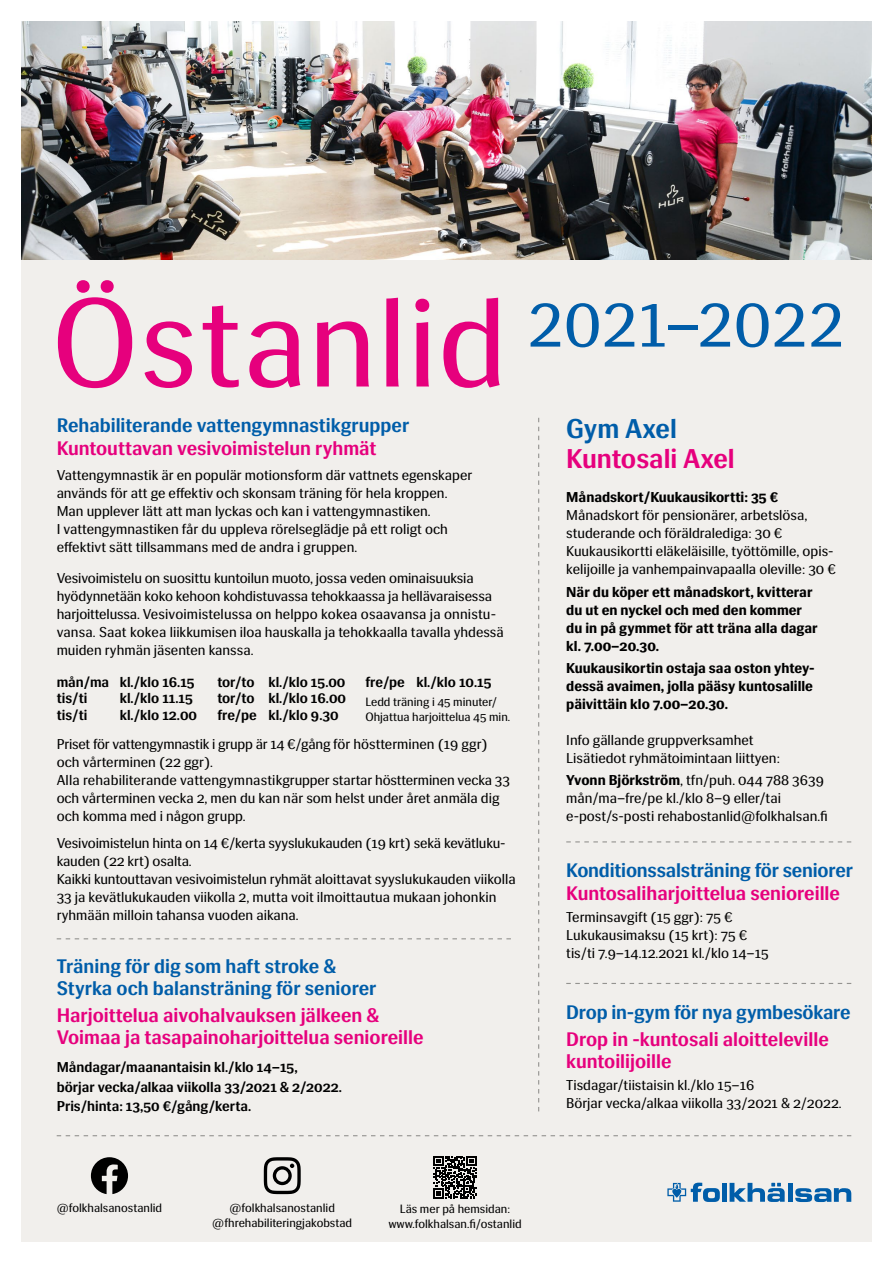
<style>
.page{position:relative;width:893px;height:1263px;background:#fff}
.page>*{position:absolute;margin:0;border:0;box-sizing:border-box;transform-origin:0 0}
.t1{font:63px "Siri";letter-spacing:.02em;color:#005da9}
.Rubrik{font:600 27px "Siri";color:#e6007d}
.Rubrik-2{font:600 27px "Siri";color:#005da9}
.Underrubrik{font:600 19.5px/22.5px "Siri";color:#005da9}
.Underrubrik_finsk{font:600 19.5px/22.5px "Siri";color:#e6007d}
.Underrubrik-2{font:600 19.5px/22.5px "Siri";color:#e6007d}
.Brödtext_utan_indrag{font:14.25px/18px "Siri";color:#000}
.Brödtext_info{font:600 14.25px/19.5px "Siri";color:#000}
.Brödtext_utan_indrag-2{font:700 14.25px/18px "Siri";color:#000}
.Underrubrik-3{font:12px "Siri";color:#000}
.Brödtext_utan_indrag-3{font:12px/15px "Siri";color:#000}
.s1{font-size:125.1px;color:#e6007d}
.s2{color:#e6007d}
.s3{font-weight:700}
</style>
<div class="page">
<div style="left:21px;top:21px;width:851px;height:1221px;background:#f1efec"></div>
<svg style="left:667px;top:1182px;width:53px;height:20px"></svg>
<div style="left:722px;top:1183px;width:5px;height:19px;background:#005da9"></div>
<hr style="left:788px;top:1183px;width:4px;height:19px;background:#005da9">
<svg style="left:795px;top:1188px;width:56px;height:14px"></svg>
<svg style="left:730px;top:1183px;width:55px;height:19px"></svg>
<svg style="left:57px;top:938px;width:454px;height:1px"></svg>
<svg style="left:57px;top:1135px;width:794px;height:1px"></svg>
<svg style="left:566px;top:841px;width:285px;height:1px"></svg>
<svg style="left:566px;top:983px;width:285px;height:1px"></svg>
<svg style="left:538px;top:418px;width:1px;height:693px"></svg>
<svg style="left:434px;top:1156px;width:42px;height:43px"></svg>
<svg style="left:91px;top:1157px;width:37px;height:37px"></svg>
<svg style="left:264px;top:1157px;width:37px;height:37px"></svg>
<img style="left:21px;top:21px;width:851px;height:238px">
<p class="t1" style="left:52px;top:290px;width:794px"><span class="s1">Östanlid</span> 2021–2022</p>
<p class="Underrubrik" style="left:57px;top:414px;width:354px">Rehabiliterande vattengymnastikgrupper<br><span class="s2">Kuntouttavan vesivoimistelun ryhmät</span></p>
<p class="Brödtext_utan_indrag" style="left:57px;top:466px;width:417px">Vattengymnastik är en populär motionsform där vattnets egenskaper används för att ge effektiv och skonsam träning för hela kroppen.</p>
<p class="Brödtext_utan_indrag" style="left:57px;top:502px;width:393px">Man upplever lätt att man lyckas och kan i vattengymnastiken.<br>I vattengymnastiken får du uppleva rörelseglädje på ett roligt och effektivt sätt tillsammans med de andra i gruppen.</p>
<p class="Brödtext_utan_indrag" style="left:57px;top:569px;width:449px">Vesivoimistelu on suosittu kuntoilun muoto, jossa veden ominaisuuksia hyödynnetään koko kehoon kohdistuvassa tehokkaassa ja hellävaraisessa harjoittelussa. Vesivoimistelussa on helppo kokea osaavansa ja onnistu&shy;vansa. Saat kokea liikkumisen iloa hauskalla ja tehokkaalla tavalla yhdessä muiden ryhmän jäsenten kanssa.</p>
<p class="Brödtext_info" style="left:57px;top:672px;width:140px">mån/ma kl./klo 16.15</p>
<p class="Brödtext_info" style="left:57px;top:689px;width:32px">tis/ti</p>
<p class="Brödtext_info" style="left:120px;top:689px;width:75px">kl./klo 11.15</p>
<p class="Brödtext_info" style="left:57px;top:705px;width:32px">tis/ti</p>
<p class="Brödtext_info" style="left:120px;top:705px;width:79px">kl./klo 12.00</p>
<p class="Brödtext_info" style="left:217px;top:672px;width:130px">tor/to kl./klo 15.00</p>
<p class="Brödtext_info" style="left:217px;top:689px;width:130px">tor/to kl./klo 16.00</p>
<p class="Brödtext_info" style="left:217px;top:705px;width:123px">fre/pe kl./klo 9.30</p>
<p class="Brödtext_info" style="left:365px;top:672px;width:128px">fre/pe kl./klo 10.15</p>
<p class="Brödtext_utan_indrag-3" style="left:365px;top:695px;width:146px">Ledd träning i 45 minuter/<br>Ohjattua harjoittelua 45 min.</p>
<p class="Brödtext_utan_indrag" style="left:57px;top:735px;width:433px">Priset för vattengymnastik i grupp är 14 €/gång för höstterminen (19 ggr) och vårterminen (22 ggr).</p>
<p class="Brödtext_utan_indrag" style="left:57px;top:771px;width:455px">Alla rehabiliterande vattengymnastikgrupper startar höstterminen vecka 33 och vårterminen vecka 2, men du kan när som helst under året anmäla dig och komma med i någon grupp.</p>
<p class="Brödtext_utan_indrag" style="left:57px;top:834px;width:450px">Vesivoimistelun hinta on 14 €/kerta syyslukukauden (19 krt) sekä kevätluku&shy;kauden (22 krt) osalta.</p>
<p class="Brödtext_utan_indrag" style="left:57px;top:870px;width:461px">Kaikki kuntouttavan vesivoimistelun ryhmät aloittavat syyslukukauden viikolla<br>33 ja kevätlukukauden viikolla 2, mutta voit ilmoittautua mukaan johonkin ryhmään milloin tahansa vuoden aikana.</p>
<p class="Underrubrik" style="left:57px;top:955px;width:321px">Träning för dig som haft stroke &amp;<br>Styrka och balansträning för seniorer</p>
<p class="Underrubrik_finsk" style="left:57px;top:1004px;width:368px">Harjoittelua aivohalvauksen jälkeen &amp;<br>Voimaa ja tasapainoharjoittelua senioreille</p>
<p class="Brödtext_info" style="left:57px;top:1058px;width:287px">Måndagar/maanantaisin kl./klo 14–15,<br>börjar vecka/alkaa viikolla 33/2021 &amp; 2/2022.</p>
<p class="Brödtext_info" style="left:57px;top:1097px;width:196px">Pris/hinta: 13,50 €/gång/kerta.</p>
<p class="Underrubrik-3" style="left:57px;top:1202px;width:107px">@folkhalsanostanlid</p>
<p class="Underrubrik-3" style="left:230px;top:1202px;width:107px">@folkhalsanostanlid</p>
<p class="Underrubrik-3" style="left:212px;top:1217px;width:141px">@fhrehabiliteringjakobstad</p>
<p class="Underrubrik-3" style="left:400px;top:1202px;width:112px">Läs mer på hemsidan:</p>
<p class="Underrubrik-3" style="left:388px;top:1217px;width:135px">www.folkhalsan.fi/ostanlid</p>
<p class="Rubrik-2" style="left:566px;top:413px;width:112px">Gym Axel</p>
<p class="Rubrik" style="left:566px;top:443px;width:170px">Kuntosali Axel</p>
<p class="Brödtext_utan_indrag-2" style="left:566px;top:488px;width:213px">Månadskort/Kuukausikortti: 35 €</p>
<p class="Brödtext_utan_indrag" style="left:566px;top:506px;width:243px">Månadskort för pensionärer, arbetslösa, studerande och föräldralediga: 30 €</p>
<p class="Brödtext_utan_indrag" style="left:566px;top:542px;width:271px">Kuukausikortti eläkeläisille, työttömille, opis&shy;kelijoille ja vanhempainvapaalla oleville: 30 €</p>
<p class="Brödtext_utan_indrag-2" style="left:566px;top:583px;width:253px">När du köper ett månadskort, kvitterar du ut en nyckel och med den kommer du in på gymmet för att träna alla dagar kl. 7.00–20.30.</p>
<p class="Brödtext_utan_indrag-2" style="left:566px;top:659px;width:250px;text-align:justify">Kuukausikortin ostaja saa oston yhtey&shy;dessä avaimen, jolla pääsy kuntosalille päivittäin klo 7.00–20.30.</p>
<p class="Brödtext_utan_indrag" style="left:566px;top:731px;width:215px">Info gällande gruppverksamhet<br>Lisätiedot ryhmätoimintaan liittyen:</p>
<p class="Brödtext_utan_indrag" style="left:566px;top:771px;width:263px"><span class="s3">Yvonn Björkström</span>, tfn/puh. 044 788 3639 mån/ma–fre/pe kl./klo 8–9 eller/tai e-post/s-posti rehabostanlid@folkhalsan.fi</p>
<p class="Underrubrik" style="left:566px;top:859px;width:288px">Konditionssalsträning för seniorer<br><span class="s2">Kuntosaliharjoittelua senioreille</span></p>
<p class="Brödtext_utan_indrag" style="left:566px;top:908px;width:204px">Terminsavgift (15 ggr): 75 €<br>Lukukausimaksu (15 krt): 75 € tis/ti 7.9–14.12.2021 kl./klo 14–15</p>
<p class="Underrubrik" style="left:566px;top:1001px;width:286px">Drop in-gym för nya gymbesökare</p>
<p class="Underrubrik-2" style="left:566px;top:1028px;width:264px">Drop in -kuntosali aloitteleville kuntoilijoille</p>
<p class="Brödtext_utan_indrag" style="left:566px;top:1077px;width:189px">Tisdagar/tiistaisin kl./klo 15–16</p>
<p class="Brödtext_utan_indrag" style="left:566px;top:1095px;width:277px">Börjar vecka/alkaa viikolla 33/2021 &amp; 2/2022.</p>
</div>
